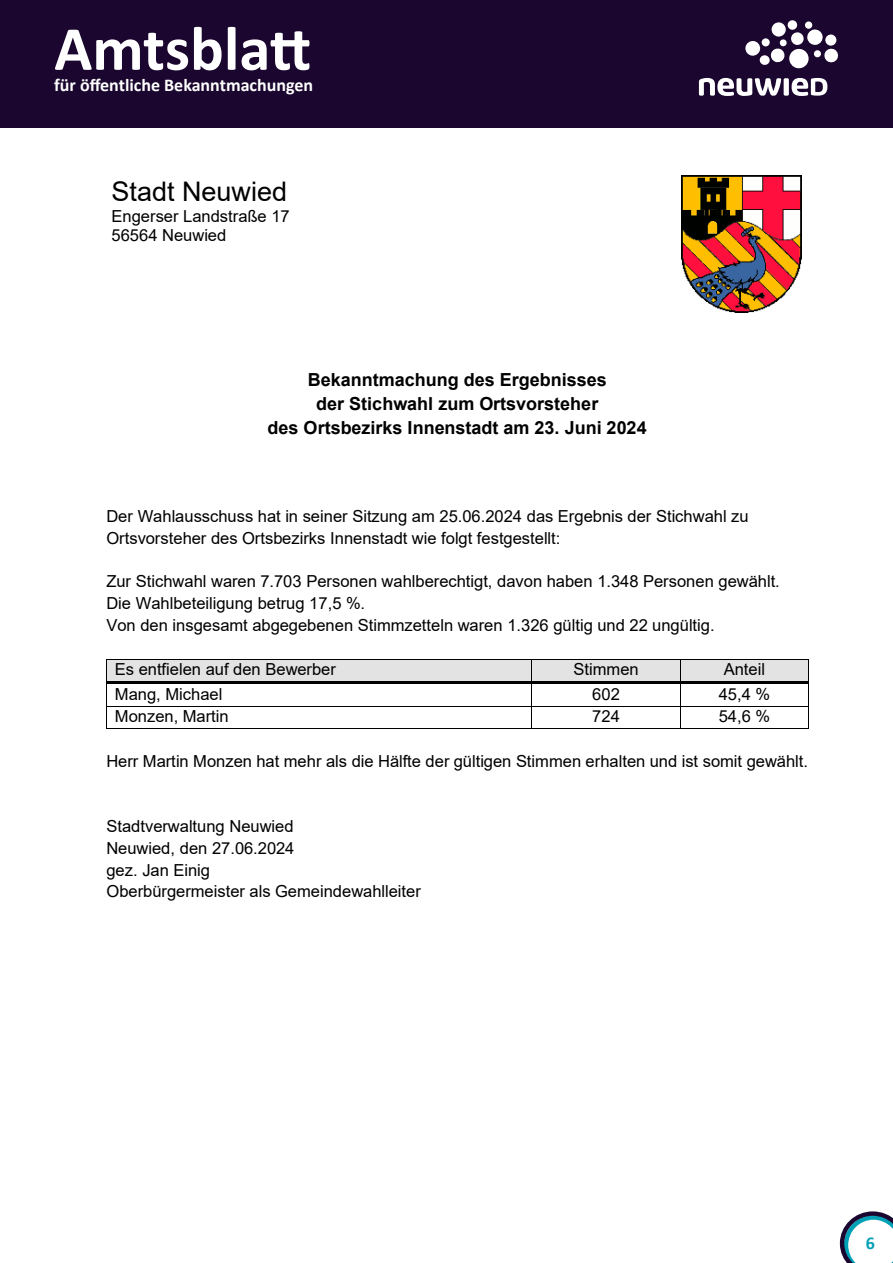
<style>
.page{position:relative;width:893px;height:1263px;background:#fff}
.page>*{position:absolute;margin:0;border:0;box-sizing:border-box;transform-origin:0 0}
.t1{font:700 63px "Calibri";color:#fff}
.t2{font:27px "Arial";color:#000}
.t3{font:700 18px/23.9px "Arial";color:#000;text-align:center}
.t4{font:700 18px "Calibri";color:#fff}
.t5{font:700 18px "Calibri";color:#00a0b6}
.t6{font:16.5px/21.8px "Arial";color:#000}
</style>
<div class="page">
<svg style="left:840px;top:1211px;width:53px;height:52px"></svg>
<div style="left:0;top:0;width:893px;height:128px;background:#1a062e"></div>
<svg style="left:745px;top:22px;width:93px;height:47px"></svg>
<div style="left:787px;top:20px;width:10px;height:10px;background:#fff;border-radius:50%"></div>
<svg style="left:699px;top:78px;width:128px;height:18px"></svg>
<div style="left:107px;top:660px;width:424px;height:22px;background:#e3e3e3"></div>
<div style="left:532px;top:660px;width:148px;height:22px;background:#e3e3e3"></div>
<div style="left:681px;top:660px;width:127px;height:22px;background:#e3e3e3"></div>
<hr style="left:107px;top:659px;width:424px;height:1px;background:#000">
<hr style="left:532px;top:659px;width:148px;height:1px;background:#000">
<hr style="left:681px;top:659px;width:127px;height:1px;background:#000">
<hr style="left:107px;top:682px;width:424px;height:2px;background:#000">
<hr style="left:534px;top:682px;width:146px;height:2px;background:#000">
<hr style="left:682px;top:682px;width:126px;height:2px;background:#000">
<hr style="left:107px;top:706px;width:424px;height:1px;background:#000">
<hr style="left:532px;top:706px;width:148px;height:1px;background:#000">
<hr style="left:681px;top:706px;width:127px;height:1px;background:#000">
<svg style="left:106px;top:659px;width:1px;height:70px"></svg>
<hr style="left:107px;top:728px;width:424px;height:1px;background:#000">
<svg style="left:531px;top:659px;width:3px;height:70px"></svg>
<hr style="left:532px;top:728px;width:148px;height:1px;background:#000">
<svg style="left:680px;top:659px;width:2px;height:70px"></svg>
<hr style="left:681px;top:728px;width:127px;height:1px;background:#000">
<svg style="left:808px;top:659px;width:1px;height:70px"></svg>
<img style="left:681px;top:175px;width:121px;height:138px">
<h1 class="t1" style="left:54px;top:4px;width:258px">Amtsblatt</h1>
<p class="t4" style="left:54px;top:73px;width:260px">für öffentliche Bekanntmachungen</p>
<h2 class="t2" style="left:112px;top:173px;width:177px">Stadt Neuwied</h2>
<p class="t6" style="left:112px;top:206px;width:180px;line-height:18.9px">Engerser Landstraße 17<br>56564 Neuwied</p>
<p class="t3" style="left:267px;top:368px;width:381px">Bekanntmachung des Ergebnisses<br>der Stichwahl zum Ortsvorsteher<br>des Ortsbezirks Innenstadt am 23. Juni 2024</p>
<p class="t6" style="left:106px;top:505px;width:644px">Der Wahlausschuss hat in seiner Sitzung am 25.06.2024 das Ergebnis der Stichwahl zu<br>Ortsvorsteher des Ortsbezirks Innenstadt wie folgt festgestellt:</p>
<p class="t6" style="left:106px;top:570px;width:675px">Zur Stichwahl waren 7.703 Personen wahlberechtigt, davon haben 1.348 Personen gewählt.<br>Die Wahlbeteiligung betrug 17,5 %.<br>Von den insgesamt abgegebenen Stimmzetteln waren 1.326 gültig und 22 ungültig.</p>
<p class="t6" style="left:115px;top:659px;width:223px">Es entfielen auf den Bewerber</p>
<p class="t6" style="left:573px;top:659px;width:67px">Stimmen</p>
<p class="t6" style="left:724px;top:659px;width:43px">Anteil</p>
<p class="t6" style="left:115px;top:683px;width:109px">Mang, Michael</p>
<p class="t6" style="left:592px;top:683px;width:29px">602</p>
<p class="t6" style="left:719px;top:683px;width:53px">45,4 %</p>
<p class="t6" style="left:115px;top:705px;width:115px">Monzen, Martin</p>
<p class="t6" style="left:592px;top:705px;width:29px">724</p>
<p class="t6" style="left:719px;top:705px;width:53px">54,6 %</p>
<p class="t6" style="left:106px;top:750px;width:703px">Herr Martin Monzen hat mehr als die Hälfte der gültigen Stimmen erhalten und ist somit gewählt.</p>
<p class="t6" style="left:106px;top:815px;width:316px">Stadtverwaltung Neuwied<br>Neuwied, den 27.06.2024<br>gez. Jan Einig<br>Oberbürgermeister als Gemeindewahlleiter</p>
<p class="t5" style="left:866px;top:1230px;width:11px">6</p>
</div>
